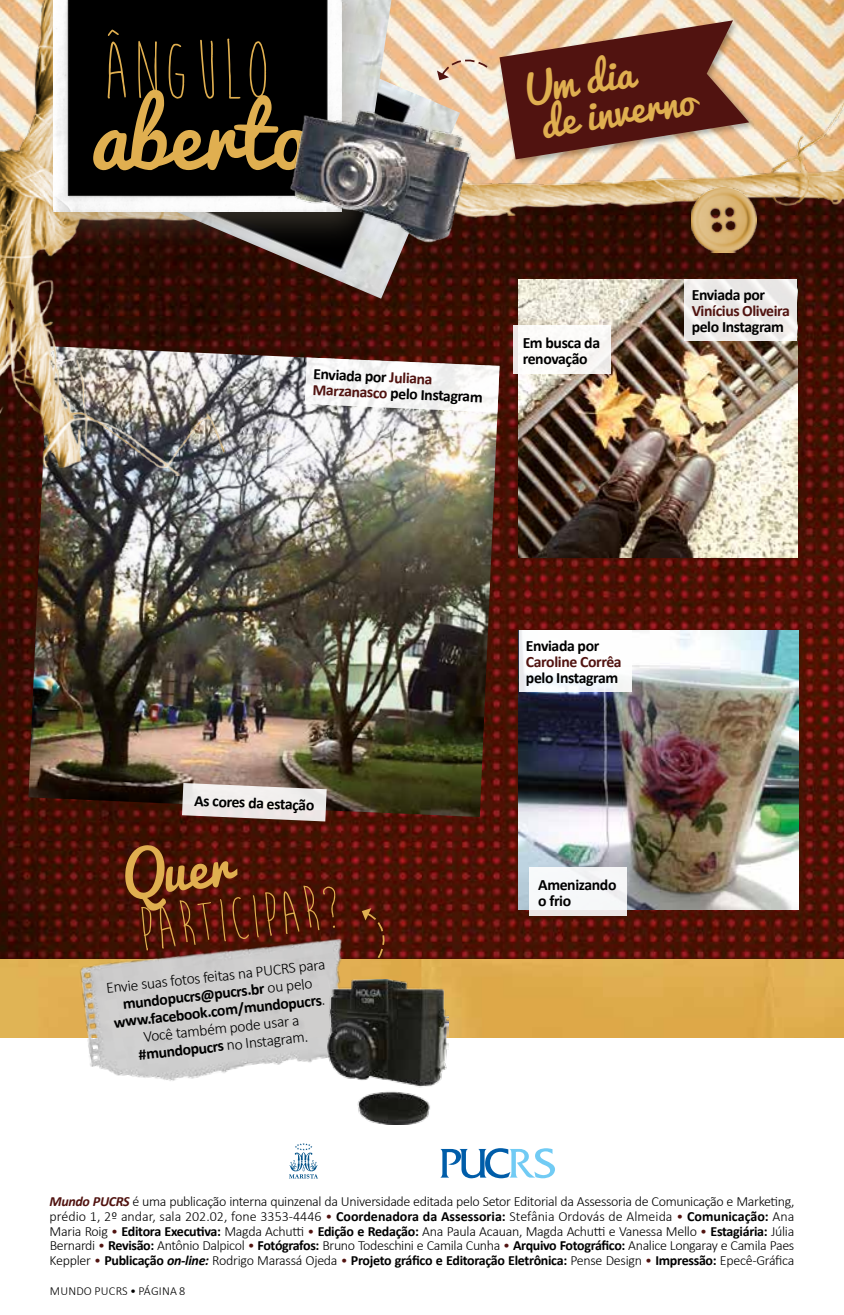
<style>
.page{position:relative;width:844px;height:1315px;background:#fff}
.page>*{position:absolute;margin:0;border:0;box-sizing:border-box;transform-origin:0 0}
.t1{font:85.58px "Moon Flower";color:#e0af50}
.t2{font:85.58px "Pacifico";color:#e0af50}
.t3{font:63.88px "Moon Flower";color:#e0af50}
.t4{font:53.73px "Pacifico";color:#e0af50}
.t5{font:38.68px/36.8px "Pacifico";color:#e0af50}
.t6{font:700 15.75px/15.8px "Calibri";letter-spacing:-.025em;color:#000}
.t7{font:300 15.75px/17.5px "Calibri";color:#000;text-align:center}
.t8{font:700 15.75px "Calibri";letter-spacing:-.025em;color:#511310}
.t9{font:300 14px/14.9px "Calibri";letter-spacing:-.025em;color:#000;text-align:justify}
.t10{font:300 12.25px "Calibri";letter-spacing:.015em;color:#000}
.s1{color:#511310}
.s2{font-weight:700}
.s3{font-weight:700;font-style:italic;color:#511310}
.s4{font-weight:700;font-style:italic}
</style>
<div class="page">
<img style="left:0;top:475px;width:843px;height:484px">
<img style="left:518px;top:630px;width:280px;height:280px">
<img style="left:518px;top:475px;width:278px;height:82px">
<img style="left:28px;top:475px;width:471px;height:342px">
<svg style="left:182px;top:783px;width:144px;height:38px"></svg>
<div style="left:528px;top:868px;width:98px;height:48px;background:linear-gradient(to bottom,#f7fafc,#f1f0f0)"></div>
<div style="left:518px;top:630px;width:113px;height:62px;background:linear-gradient(to bottom,#fff,#f4f7fa)"></div>
<svg style="left:440px;top:1148px;width:115px;height:30px"></svg>
<svg style="left:289px;top:1149px;width:29px;height:29px"></svg>
<img style="left:0;top:0;width:843px;height:475px">
<div style="left:0;top:959px;width:843px;height:79px;background:#deac4e"></div>
<img style="left:156px;top:17px;width:304px;height:282px">
<div style="left:38px;top:0;width:345px;height:252px;background:#897d68;opacity:.4"></div>
<img style="left:54px;top:0;width:287px;height:212px">
<img style="left:691px;top:187px;width:65px;height:66px">
<img style="left:264px;top:106px;width:217px;height:147px">
<svg style="left:437px;top:55px;width:52px;height:25px"></svg>
<img style="left:68px;top:901px;width:305px;height:248px">
<div style="left:497px;top:18px;width:259px;height:149px;background:#000;opacity:.3"></div>
<svg style="left:499px;top:20px;width:250px;height:139px"></svg>
<img style="left:327px;top:979px;width:121px;height:145px">
<svg style="left:362px;top:908px;width:27px;height:52px"></svg>
<h1 class="t1" style="left:102px;top:27px;width:171px">ÂNGULO</h1>
<h1 class="t2" style="left:90px;top:90px;width:219px">aberto</h1>
<h3 class="t5" style="left:522px;top:73px;width:167px;rotate:-9deg">Um dia<br>de inverno</h3>
<p class="t6" style="left:314px;top:365px;width:172px;line-height:14.9px;rotate:3deg">Enviada por <span class="s1">Juliana<br>Marzanasco</span> pelo Instagram</p>
<p class="t6" style="left:522px;top:334px;width:79px">Em busca da renovação</p>
<p class="t6" style="left:691px;top:287px;width:75px">Enviada por</p>
<p class="t8" style="left:691px;top:301px;width:100px">Vinícius Oliveira</p>
<p class="t6" style="left:691px;top:318px;width:94px">pelo Instagram</p>
<p class="t6" style="left:195px;top:791px;width:122px;rotate:3deg">As cores da estação</p>
<h3 class="t4" style="left:119px;top:847px;width:110px;rotate:-6deg">Quer</h3>
<h2 class="t3" style="left:134px;top:898px;width:206px;rotate:-7deg">PARTICIPAR?</h2>
<p class="t7" style="left:105px;top:978px;width:222px;rotate:-6deg">Envie suas fotos feitas na PUCRS para <span class="s2">mundopucrs@pucrs.br</span> ou pelo <span class="s2">www.facebook.com/mundopucrs</span>.<br>Você também pode usar a <span class="s2">#mundopucrs</span> no Instagram.</p>
<p class="t6" style="left:526px;top:637px;width:75px">Enviada por</p>
<p class="t8" style="left:526px;top:652px;width:97px">Caroline Corrêa</p>
<p class="t6" style="left:526px;top:669px;width:94px">pelo Instagram</p>
<p class="t6" style="left:538px;top:876px;width:80px">Amenizando o frio</p>
<p class="t9" style="left:50px;top:1193px;width:746px"><span class="s3">Mundo PUCRS</span> é uma publicação interna quinzenal da Universidade editada pelo Setor Editorial da Assessoria de Comunicação e Marketing, prédio 1, 2º andar, sala 202.02, fone 3353-4446 <span class="s1">•</span> <span class="s2">Coordenadora da Assessoria:</span> Stefânia Ordovás de Almeida <span class="s1">•</span> <span class="s2">Comunicação:</span> Ana Maria Roig <span class="s1">•</span> <span class="s2">Editora Executiva:</span> Magda Achutti <span class="s1">•</span> <span class="s2">Edição e Redação:</span> Ana Paula Acauan, Magda Achutti e Vanessa Mello <span class="s1">•</span> <span class="s2">Estagiária:</span> Júlia Bernardi <span class="s1">•</span> <span class="s2">Revisão:</span> Antônio Dalpicol <span class="s1">•</span> <span class="s2">Fotógrafos:</span> Bruno Todeschini e Camila Cunha <span class="s1">•</span> <span class="s2">Arquivo Fotográfico:</span> Analice Longaray e Camila Paes Keppler <span class="s1">•</span> <span class="s2">Publicação</span> <span class="s4">on-line:</span> Rodrigo Marassá Ojeda <span class="s1">•</span> <span class="s2">Projeto gráfico e Editoração Eletrônica:</span> Pense Design <span class="s1">•</span> <span class="s2">Impressão:</span> Epecê-Gráfica</p>
<p class="t10" style="left:50px;top:1283px;width:137px">MUNDO PUCRS • PÁGINA 8</p>
</div>
